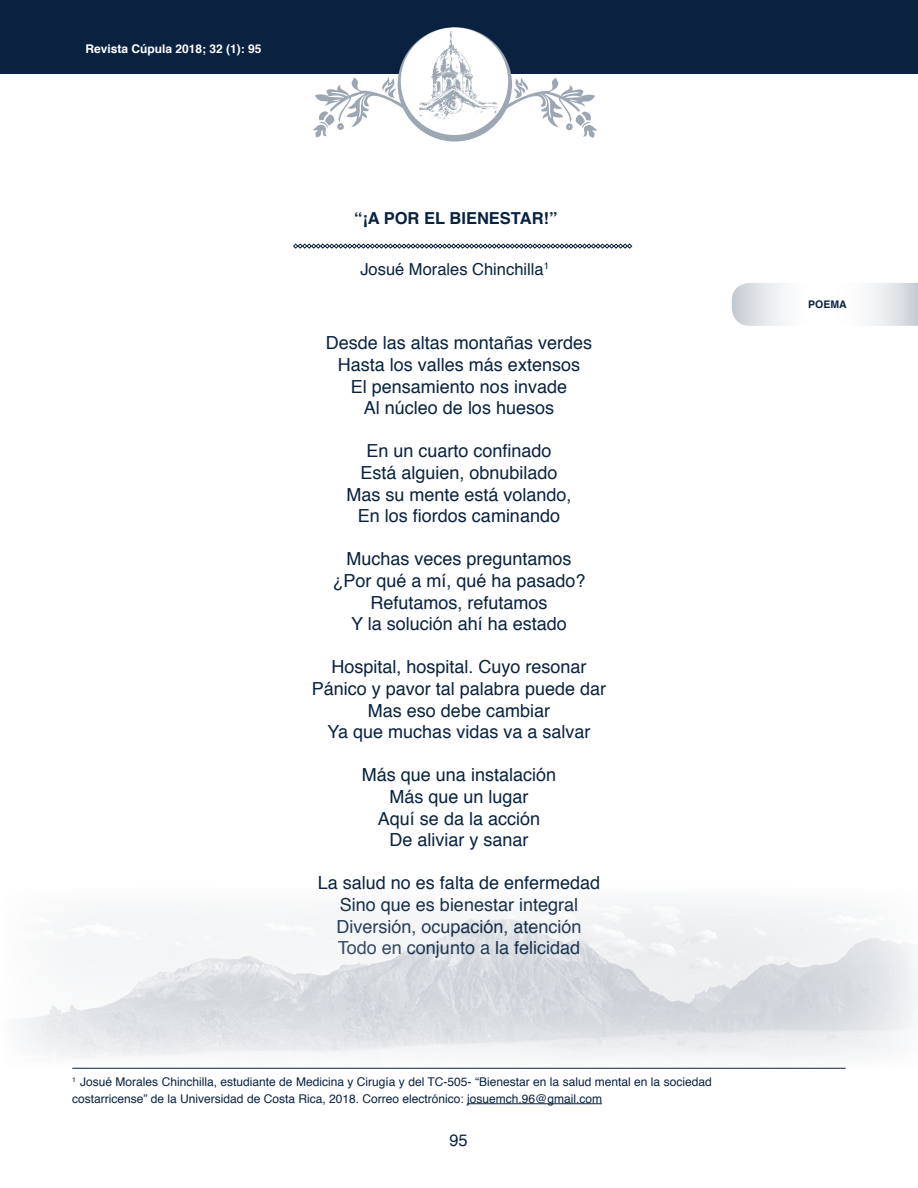
<style>
.page{position:relative;width:918px;height:1188px;background:#fff}
.page>*{position:absolute;margin:0;border:0;box-sizing:border-box;transform-origin:0 0}
.t1{font:18px/21.6px "Helvetica";color:#0a2240;text-align:center}
.t2{font:16.5px "Helvetica";color:#0a2240}
.t3{font:700 16.5px "Helvetica";color:#0a2240}
.t4{font:12px/16.5px "Helvetica";color:#0a2240}
.t5{font:700 12px "Helvetica";color:#fff}
.t6{font:700 10.5px "Helvetica";color:#0a2240}
</style>
<div class="page">
<div style="left:0;top:0;width:918px;height:73px;background:#0a2240"></div>
<svg style="left:398px;top:27px;width:114px;height:115px"></svg>
<div style="left:401px;top:28px;width:107px;height:107px;background:#fff;border-radius:50%"></div>
<svg style="left:313px;top:77px;width:95px;height:61px"></svg>
<svg style="left:419px;top:31px;width:178px;height:107px"></svg>
<svg style="left:732px;top:283px;width:186px;height:43px"></svg>
<svg style="left:293px;top:244px;width:339px;height:5px"></svg>
<hr style="left:467px;top:1103px;width:135px;height:1px;background:#0a2240">
<img style="left:19px;top:903px;width:898px;height:166px">
<p class="t5" style="left:85px;top:39px;width:178px">Revista Cúpula 2018; 32 (1): 95</p>
<p class="t3" style="left:354px;top:205px;width:205px">“¡A POR EL BIENESTAR!”</p>
<p class="t2" style="left:360px;top:256px;width:190px">Josué Morales Chinchilla<sup>1</sup></p>
<p class="t1" style="left:326px;top:333px;width:268px">Desde las altas montañas verdes<br>Hasta los valles más extensos<br>El pensamiento nos invade<br>Al núcleo de los huesos</p>
<p class="t1" style="left:346px;top:441px;width:227px">En un cuarto confinado<br>Está alguien, obnubilado<br>Mas su mente está volando,<br>En los fiordos caminando</p>
<p class="t1" style="left:332px;top:549px;width:255px">Muchas veces preguntamos ¿Por qué a mí, qué ha pasado?<br>Refutamos, refutamos<br>Y la solución ahí ha estado</p>
<p class="t1" style="left:312px;top:657px;width:296px">Hospital, hospital. Cuyo resonar<br>Pánico y pavor tal palabra puede dar<br>Mas eso debe cambiar<br>Ya que muchas vidas va a salvar</p>
<p class="t1" style="left:362px;top:765px;width:196px">Más que una instalación<br>Más que un lugar<br>Aquí se da la acción<br>De aliviar y sanar</p>
<p class="t1" style="left:318px;top:873px;width:284px">La salud no es falta de enfermedad<br>Sino que es bienestar integral<br>Diversión, ocupación, atención<br>Todo en conjunto a la felicidad</p>
<p class="t4" style="left:72px;top:1074px;width:641px"><sup>1</sup> Josué Morales Chinchilla, estudiante de Medicina y Cirugía y del TC-505- “Bienestar en la salud mental en la sociedad costarricense” de la Universidad de Costa Rica, 2018. Correo electrónico: josuemch.96@gmail.com</p>
<p class="t2" style="left:449px;top:1128px;width:20px">95</p>
<p class="t6" style="left:808px;top:296px;width:40px">POEMA</p>
</div>
